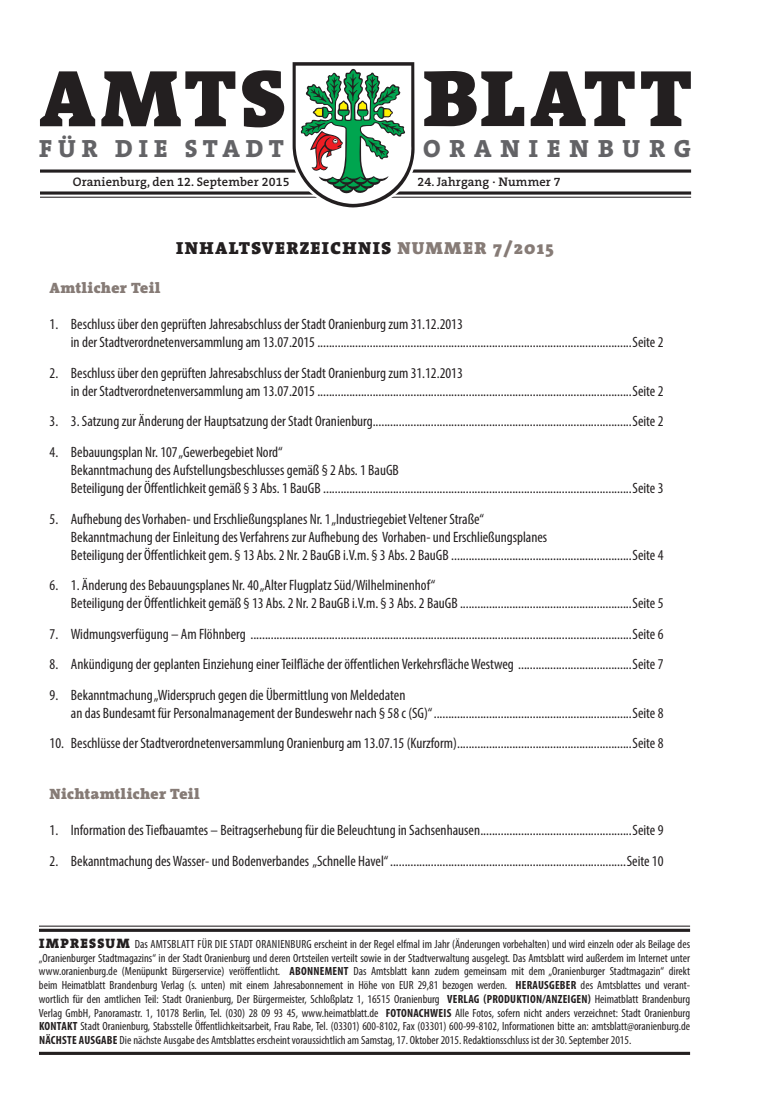
<style>
.page{position:relative;width:762px;height:1117px;background:#fff}
.page>*{position:absolute;margin:0;border:0;box-sizing:border-box;transform-origin:0 0}
.t1{font:800 25px "The Serif B W8";letter-spacing:.235em;color:#636366}
.t2{font:800 25px "The Serif B W8";letter-spacing:.345em;color:#636366}
.t3{font:900 17.5px "The Antiqua B";letter-spacing:.075em;color:#231f20}
.t4{font:condensed 15px/18px "Myriad Pro";color:#231f20}
.t5{font:900 15px "The Antiqua B";letter-spacing:.025em;color:#867b76}
.t6{font:600 12.5px "The Serif B W6";letter-spacing:.01em;color:#231f20}
.t7{font:condensed 11.88px/13.8px "Myriad Pro";color:#231f20;text-align:justify}
.s1{color:#867b76}
.s2{font-family:"The Serif B W9";font-weight:900;font-stretch:normal;font-size:13.75px}
.s3{font-weight:700}
</style>
<div class="page">
<hr style="left:39px;top:1051px;width:651px;height:3px;background:#231f20">
<hr style="left:39px;top:928px;width:651px;height:3px;background:#231f20">
<hr style="left:39px;top:925px;width:651px;height:1px;background:#231f20">
<svg style="left:40px;top:71px;width:55px;height:55px"></svg>
<svg style="left:101px;top:71px;width:134px;height:55px"></svg>
<svg style="left:531px;top:71px;width:103px;height:55px"></svg>
<svg style="left:641px;top:71px;width:50px;height:55px"></svg>
<hr style="left:40px;top:191px;width:651px;height:3px;background:#231f20">
<hr style="left:40px;top:197px;width:651px;height:1px;background:#231f20">
<hr style="left:40px;top:169px;width:651px;height:3px;background:#231f20">
<svg style="left:242px;top:62px;width:282px;height:146px"></svg>
<h1 class="t1" style="left:39px;top:132px;width:246px">FÜR DIE STADT</h1>
<h1 class="t2" style="left:423px;top:131px;width:269px">ORANIENBURG</h1>
<p class="t6" style="left:73px;top:173px;width:218px">Oranienburg, den 12. September 2015</p>
<p class="t6" style="left:417px;top:173px;width:145px">24. Jahrgang · Nummer 7</p>
<p class="t3" style="left:176px;top:235px;width:379px">INHALTSVERZEICHNIS <span class="s1">NUMMER 7/2015</span></p>
<p class="t5" style="left:50px;top:277px;width:112px">Amtlicher Teil</p>
<p class="t4" style="left:71px;top:315px;width:594px;text-indent:-21px">1. Beschluss über den geprüften Jahresabschluss der Stadt Oranienburg zum 31.12.2013<br>in der Stadtverordnetenversammlung am 13.07.2015 ............................................................................................................Seite 2</p>
<p class="t4" style="left:71px;top:363px;width:594px;text-indent:-21px">2. Beschluss über den geprüften Jahresabschluss der Stadt Oranienburg zum 31.12.2013<br>in der Stadtverordnetenversammlung am 13.07.2015 ............................................................................................................Seite 2</p>
<p class="t4" style="left:50px;top:412px;width:615px">3. 3. Satzung zur Änderung der Hauptsatzung der Stadt Oranienburg.........................................................................................Seite 2</p>
<p class="t4" style="left:71px;top:442px;width:594px;text-indent:-21px">4. Bebauungsplan Nr. 107 „Gewerbegebiet Nord“<br>Bekanntmachung des Aufstellungsbeschlusses gemäß § 2 Abs. 1 BauGB<br>Beteiligung der Öffentlichkeit gemäß § 3 Abs. 1 BauGB ..........................................................................................................Seite 3</p>
<p class="t4" style="left:71px;top:509px;width:594px;text-indent:-21px">5. Aufhebung des Vorhaben- und Erschließungsplanes Nr. 1 „Industriegebiet Veltener Straße“<br>Bekanntmachung der Einleitung des Verfahrens zur Aufhebung des Vorhaben- und Erschließungsplanes<br>Beteiligung der Öffentlichkeit gem. § 13 Abs. 2 Nr. 2 BauGB i.V.m. § 3 Abs. 2 BauGB ..............................................................Seite 4</p>
<p class="t4" style="left:71px;top:575px;width:594px;text-indent:-21px">6. 1. Änderung des Bebauungsplanes Nr. 40 „Alter Flugplatz Süd/Wilhelminenhof“<br>Beteiligung der Öffentlichkeit gemäß § 13 Abs. 2 Nr. 2 BauGB i.V.m. § 3 Abs. 2 BauGB ...........................................................Seite 5</p>
<p class="t4" style="left:50px;top:624px;width:615px">7. Widmungsverfügung – Am Flöhnberg ...................................................................................................................................Seite 6</p>
<p class="t4" style="left:50px;top:654px;width:615px">8. Ankündigung der geplanten Einziehung einer Teilfläche der öffentlichen Verkehrsfläche Westweg .......................................Seite 7</p>
<p class="t4" style="left:71px;top:685px;width:594px;text-indent:-21px">9. Bekanntmachung „Widerspruch gegen die Übermittlung von Meldedaten<br>an das Bundesamt für Personalmanagement der Bundeswehr nach § 58 c (SG)“....................................................................Seite 8</p>
<p class="t4" style="left:50px;top:733px;width:615px">10. Beschlüsse der Stadtverordnetenversammlung Oranienburg am 13.07.15 (Kurzform)............................................................Seite 8</p>
<p class="t5" style="left:50px;top:782px;width:152px">Nichtamtlicher Teil</p>
<p class="t4" style="left:50px;top:820px;width:615px">1. Information des Tiefbauamtes – Beitragserhebung für die Beleuchtung in Sachsenhausen....................................................Seite 9</p>
<p class="t4" style="left:50px;top:851px;width:615px">2. Bekanntmachung des Wasser- und Bodenverbandes „Schnelle Havel“.................................................................................Seite 10</p>
<p class="t7" style="left:39px;top:936px;width:652px"><span class="s2">IMPRESSUM</span> Das AMTSBLATT FÜR DIE STADT ORANIENBURG erscheint in der Regel elfmal im Jahr (Änderungen vorbehalten) und wird einzeln oder als Beilage des „Oranienburger Stadtmagazins“ in der Stadt Oranienburg und deren Ortsteilen verteilt sowie in der Stadtverwaltung ausgelegt. Das Amtsblatt wird außerdem im Internet unter www.oranienburg.de (Menüpunkt Bürgerservice) veröffentlicht. <span class="s3">ABONNEMENT</span> Das Amtsblatt kann zudem gemeinsam mit dem „Oranienburger Stadtmagazin“ direkt beim Heimatblatt Brandenburg Verlag (s. unten) mit einem Jahresabonnement in Höhe von EUR 29,81 bezogen werden. <span class="s3">HERAUSGEBER</span> des Amtsblattes und verant&shy;wortlich für den amtlichen Teil: Stadt Oranienburg, Der Bürgermeister, Schloßplatz 1, 16515 Oranienburg <span class="s3">VERLAG (PRODUKTION/ANZEIGEN)</span> Heimatblatt Brandenburg Verlag GmbH, Panoramastr. 1, 10178 Berlin, Tel. (030) 28 09 93 45, www.heimatblatt.de <span class="s3">FOTONACHWEIS</span> Alle Fotos, sofern nicht anders verzeichnet: Stadt Oranienburg <span class="s3">KONTAKT</span> Stadt Oranienburg, Stabsstelle Öffentlichkeitsarbeit, Frau Rabe, Tel. (03301) 600-8102, Fax (03301) 600-99-8102, Informationen bitte an: amtsblatt@oranienburg.de <span class="s3">NÄCHSTE AUSGABE</span> Die nächste Ausgabe des Amtsblattes erscheint voraussichtlich am Samstag, 17. Oktober 2015. Redaktionsschluss ist der 30. September 2015.</p>
</div>
